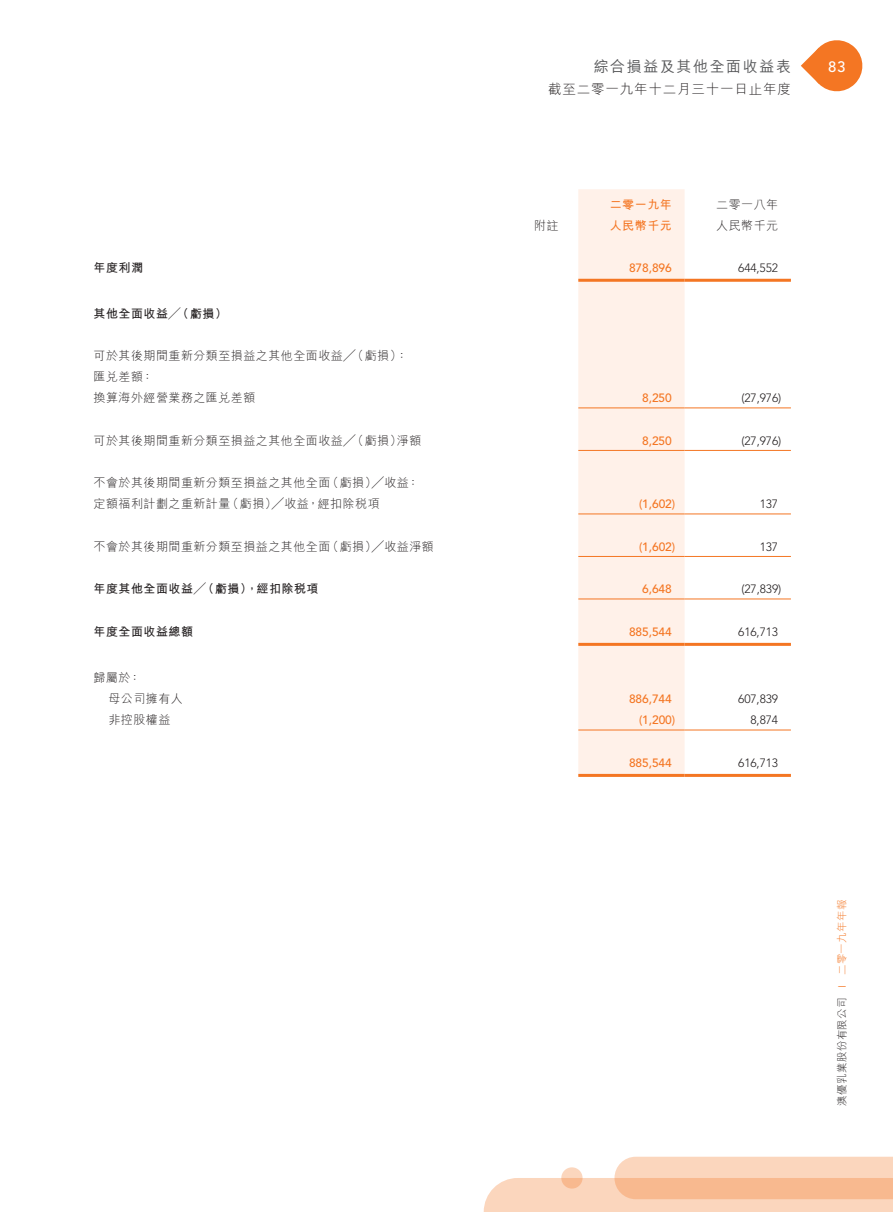
<style>
.page{position:relative;width:893px;height:1212px;background:#fff}
.page>*{position:absolute;margin:0;border:0;box-sizing:border-box;transform-origin:0 0}
.t1{font:500 15px "M Hei HK";letter-spacing:.105em;color:#57585a}
.t2{font:500 15px "Avenir LT Std";color:#fff}
.t3{font:300 13.5px "M Hei HK";letter-spacing:.06em;color:#231f20}
.t4{font:300 12px/21px "M Hei HK";letter-spacing:.04em;color:#231f20}
.t5{font:500 12px "Avenir LT Std";letter-spacing:-.005em;color:#f47623}
.t6{font:300 12px "Avenir LT Std";letter-spacing:-.01em;color:#231f20}
.t7{font:700 12px "M Hei HK";letter-spacing:.045em;color:#231f20}
.t8{font:700 12px "M Hei HK";letter-spacing:.045em;color:#f47623}
.t9{font:300 10.5px "M Hei HK";letter-spacing:.035em;color:#231f20}
.s1{font-family:"Avenir LT Std";color:#f47623}
.s2{color:#f47623}
</style>
<div class="page">
<svg style="left:484px;top:1157px;width:409px;height:55px;background:#fad3b9"></svg>
<svg style="left:801px;top:40px;width:62px;height:52px"></svg>
<div style="left:578px;top:189px;width:107px;height:585px;background:#fff1e9"></div>
<hr style="left:578px;top:279px;width:107px;height:3px;background:#f47623">
<hr style="left:685px;top:279px;width:106px;height:3px;background:#f47623">
<hr style="left:578px;top:407px;width:107px;height:1px;background:#f47623">
<hr style="left:685px;top:407px;width:106px;height:1px;background:#f47623">
<hr style="left:578px;top:450px;width:107px;height:1px;background:#f47623">
<hr style="left:685px;top:450px;width:106px;height:1px;background:#f47623">
<hr style="left:578px;top:513px;width:107px;height:1px;background:#f47623">
<hr style="left:685px;top:513px;width:106px;height:1px;background:#f47623">
<hr style="left:578px;top:556px;width:107px;height:1px;background:#f47623">
<hr style="left:685px;top:556px;width:106px;height:1px;background:#f47623">
<hr style="left:578px;top:599px;width:107px;height:1px;background:#f47623">
<hr style="left:685px;top:599px;width:106px;height:1px;background:#f47623">
<hr style="left:578px;top:643px;width:107px;height:3px;background:#f47623">
<hr style="left:685px;top:643px;width:106px;height:3px;background:#f47623">
<hr style="left:578px;top:730px;width:107px;height:1px;background:#f47623">
<hr style="left:685px;top:730px;width:106px;height:1px;background:#f47623">
<hr style="left:578px;top:774px;width:107px;height:3px;background:#f47623">
<hr style="left:685px;top:774px;width:106px;height:3px;background:#f47623">
<p class="t1" style="left:594px;top:55px;width:199px">綜合損益及其他全面收益表</p>
<p class="t2" style="left:828px;top:58px;width:19px">83</p>
<p class="t3" style="left:548px;top:82px;width:244px">截至二零一九年十二月三十一日止年度</p>
<p class="t8" style="left:610px;top:196px;width:64px">二零一九年</p>
<p class="t4" style="left:716px;top:194px;width:63px">二零一八年</p>
<p class="t4" style="left:534px;top:215px;width:26px">附註</p>
<p class="t8" style="left:610px;top:217px;width:64px">人民幣千元</p>
<p class="t4" style="left:716px;top:215px;width:63px">人民幣千元</p>
<p class="t7" style="left:94px;top:259px;width:51px">年度利潤</p>
<p class="t5" style="left:629px;top:261px;width:44px">878,896</p>
<p class="t6" style="left:738px;top:261px;width:41px">644,552</p>
<p class="t7" style="left:94px;top:305px;width:135px">其他全面收益╱（虧損）</p>
<p class="t4" style="left:94px;top:345px;width:316px">可於其後期間重新分類至損益之其他全面收益╱（虧損）：匯兌差額：<br>換算海外經營業務之匯兌差額</p>
<p class="t5" style="left:642px;top:391px;width:31px">8,250</p>
<p class="t6" style="left:741px;top:391px;width:41px">(27,976)</p>
<p class="t4" style="left:94px;top:430px;width:329px">可於其後期間重新分類至損益之其他全面收益╱（虧損）淨額</p>
<p class="t5" style="left:642px;top:434px;width:31px">8,250</p>
<p class="t6" style="left:741px;top:434px;width:41px">(27,976)</p>
<p class="t4" style="left:94px;top:472px;width:327px">不會於其後期間重新分類至損益之其他全面（虧損）╱收益：定額福利計劃之重新計量（虧損）╱收益，經扣除稅項</p>
<p class="t5" style="left:639px;top:497px;width:38px">(1,602)</p>
<p class="t6" style="left:760px;top:497px;width:20px">137</p>
<p class="t4" style="left:94px;top:536px;width:342px">不會於其後期間重新分類至損益之其他全面（虧損）╱收益淨額</p>
<p class="t5" style="left:639px;top:540px;width:38px">(1,602)</p>
<p class="t6" style="left:760px;top:540px;width:20px">137</p>
<p class="t7" style="left:94px;top:580px;width:226px">年度其他全面收益╱（虧損），經扣除稅項</p>
<p class="t5" style="left:642px;top:582px;width:31px">6,648</p>
<p class="t6" style="left:741px;top:582px;width:41px">(27,839)</p>
<p class="t7" style="left:94px;top:623px;width:101px">年度全面收益總額</p>
<p class="t5" style="left:629px;top:625px;width:44px">885,544</p>
<p class="t6" style="left:738px;top:625px;width:41px">616,713</p>
<p class="t4" style="left:108px;top:667px;width:76px;text-indent:-15px">歸屬於：<br>母公司擁有人</p>
<p class="t5" style="left:629px;top:692px;width:44px">886,744</p>
<p class="t6" style="left:738px;top:692px;width:41px">607,839</p>
<p class="t4" style="left:108px;top:709px;width:63px">非控股權益</p>
<p class="t5" style="left:639px;top:713px;width:38px">(1,200)</p>
<p class="t6" style="left:750px;top:713px;width:29px">8,874</p>
<p class="t5" style="left:629px;top:756px;width:44px">885,544</p>
<p class="t6" style="left:738px;top:756px;width:41px">616,713</p>
<p class="t9" style="left:837px;top:1106px;width:208px;rotate:-90deg">澳優乳業股份有限公司 <span class="s1">I</span> <span class="s2">二零一九年年報</span></p>
</div>
